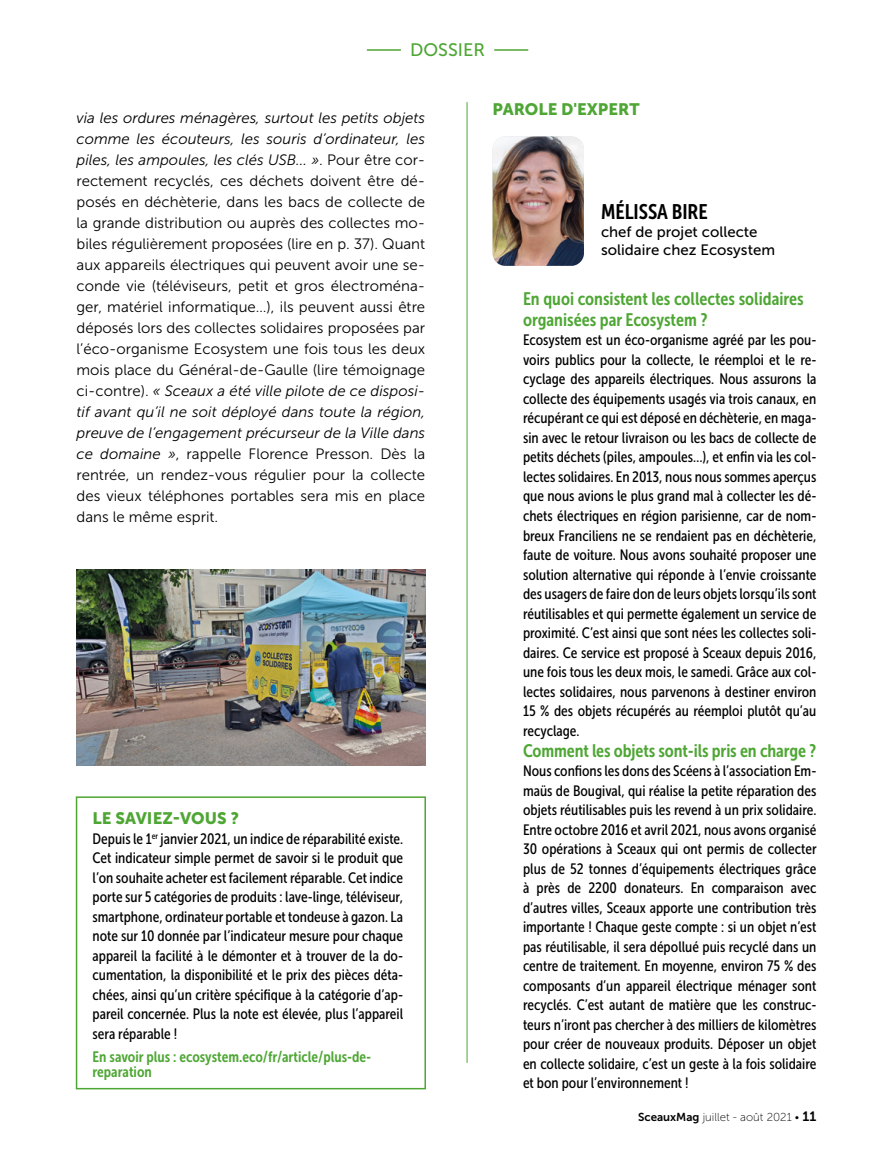
<style>
.page{position:relative;width:893px;height:1149px;background:#fff}
.page>*{position:absolute;margin:0;border:0;box-sizing:border-box;transform-origin:0 0}
.parole_de___NOM{font:21px "Museo Sans Cond 700";color:#000}
.Parole_de___inter{font:18px/21px "Museo Sans Cond 700";letter-spacing:-.005em;color:#4ea634}
.t1{font:18px "Museo Sans 500";color:#4ea634}
.Dossier___iNTER{font:16.5px "Museo Sans 900";color:#4ea634}
.Parole_de___texte{font:15px/19.5px "Museo Sans Cond 500";color:#000;text-align:justify}
.Dossier___TXT{font:15px/21px "Museo Sans 300";color:#000;text-align:justify}
.courant___info{font:15px/15px "Museo Sans Cond 700";color:#4ea634}
.Parole_de___quoi{font:15px/18px "Museo Sans 500";color:#000}
.t2{font:11.55px "Museo Sans 100";color:#000}
.s1{font-style:italic}
.s2{font-family:"Museo Sans 700"}
.s3{font-family:"Museo Sans 700";font-size:13.5px}
</style>
<div class="page">
<hr style="left:367px;top:49px;width:34px;height:2px;background:#4ea634">
<hr style="left:494px;top:49px;width:34px;height:2px;background:#4ea634">
<hr style="left:467px;top:102px;width:1px;height:960px;background:#4ea634">
<img style="left:493px;top:136px;width:91px;height:130px">
<img style="left:77px;top:569px;width:348px;height:196px">
<div style="left:76px;top:796px;width:350px;height:293px;border:2px solid #4ea634"></div>
<p class="t1" style="left:410px;top:40px;width:76px">DOSSIER</p>
<p class="Dossier___TXT" style="left:77px;top:107px;width:350px"><span class="s1">via les ordures ménagères, surtout les petits objets comme les écouteurs, les souris d’ordinateur, les piles, les ampoules, les clés USB... »</span>. Pour être cor&shy;rectement recyclés, ces déchets doivent être dé&shy;posés en déchèterie, dans les bacs de collecte de la grande distribution ou auprès des collectes mo&shy;biles régulièrement proposées (lire en p. 37). Quant aux appareils électriques qui peuvent avoir une se&shy;conde vie (téléviseurs, petit et gros électroména&shy;ger, matériel informatique…), ils peuvent aussi être déposés lors des collectes solidaires proposées par l’éco-organisme Ecosystem une fois tous les deux mois place du Général-de-Gaulle (lire témoignage ci-contre). <span class="s1">« Sceaux a été ville pilote de ce disposi&shy;tif avant qu’il ne soit déployé dans toute la région, preuve de l’engagement précurseur de la Ville dans ce domaine »</span>, rappelle Florence Presson. Dès la rentrée, un rendez-vous régulier pour la collecte des vieux téléphones portables sera mis en place dans le même esprit.</p>
<p class="Dossier___iNTER" style="left:93px;top:808px;width:148px">LE SAVIEZ-VOUS ?</p>
<p class="Parole_de___texte" style="left:93px;top:828px;width:312px">Depuis le 1<sup>er</sup> janvier 2021, un indice de réparabilité existe.<br>Cet indicateur simple permet de savoir si le produit que l’on souhaite acheter est facilement réparable. Cet indice porte sur 5 catégories de produits : lave-linge, téléviseur, smartphone, ordinateur portable et tondeuse à gazon. La note sur 10 donnée par l’indicateur mesure pour chaque appareil la facilité à le démonter et à trouver de la do&shy;cumentation, la disponibilité et le prix des pièces déta&shy;chées, ainsi qu’un critère spécifique à la catégorie d’ap&shy;pareil concernée. Plus la note est élevée, plus l’appareil sera réparable !</p>
<p class="courant___info" style="left:93px;top:1049px;width:280px">En savoir plus : ecosystem.eco/fr/article/plus-de&shy;reparation</p>
<p class="Dossier___iNTER" style="left:493px;top:99px;width:148px">PAROLE D'EXPERT</p>
<p class="parole_de___NOM" style="left:601px;top:200px;width:108px">MÉLISSA BIRE</p>
<p class="Parole_de___quoi" style="left:601px;top:223px;width:176px">chef de projet collecte solidaire chez Ecosystem</p>
<p class="Parole_de___inter" style="left:523px;top:288px;width:282px">En quoi consistent les collectes solidaires organisées par Ecosystem ?</p>
<p class="Parole_de___texte" style="left:523px;top:330px;width:295px">Ecosystem est un éco-organisme agréé par les pou&shy;voirs publics pour la collecte, le réemploi et le re&shy;cyclage des appareils électriques. Nous assurons la collecte des équipements usagés via trois canaux, en récupérant ce qui est déposé en déchèterie, en maga&shy;sin avec le retour livraison ou les bacs de collecte de petits déchets (piles, ampoules…), et enfin via les col&shy;lectes solidaires. En 2013, nous nous sommes aperçus que nous avions le plus grand mal à collecter les dé&shy;chets électriques en région parisienne, car de nom&shy;breux Franciliens ne se rendaient pas en déchèterie, faute de voiture. Nous avons souhaité proposer une solution alternative qui réponde à l’envie croissante des usagers de faire don de leurs objets lorsqu’ils sont réutilisables et qui permette également un service de proximité. C’est ainsi que sont nées les collectes soli&shy;daires. Ce service est proposé à Sceaux depuis 2016, une fois tous les deux mois, le samedi. Grâce aux col&shy;lectes solidaires, nous parvenons à destiner environ 15 % des objets récupérés au réemploi plutôt qu’au recyclage.</p>
<p class="Parole_de___inter" style="left:523px;top:739px;width:295px">Comment les objets sont-ils pris en charge ?</p>
<p class="Parole_de___texte" style="left:523px;top:761px;width:295px">Nous confions les dons des Scéens à l’association Em&shy;maüs de Bougival, qui réalise la petite réparation des objets réutilisables puis les revend à un prix solidaire.<br>Entre octobre 2016 et avril 2021, nous avons organisé 30 opérations à Sceaux qui ont permis de collecter plus de 52 tonnes d’équipements électriques grâce à près de 2200 donateurs. En comparaison avec d’autres villes, Sceaux apporte une contribution très importante ! Chaque geste compte : si un objet n’est pas réutilisable, il sera dépollué puis recyclé dans un centre de traitement. En moyenne, environ 75 % des composants d’un appareil électrique ménager sont recyclés. C’est autant de matière que les construc&shy;teurs n’iront pas chercher à des milliers de kilomètres pour créer de nouveaux produits. Déposer un objet en collecte solidaire, c’est un geste à la fois solidaire et bon pour l’environnement !</p>
<p class="t2" style="left:638px;top:1110px;width:180px"><span class="s2">SceauxMag</span> juillet - août 2021 • <span class="s3">11</span></p>
</div>
